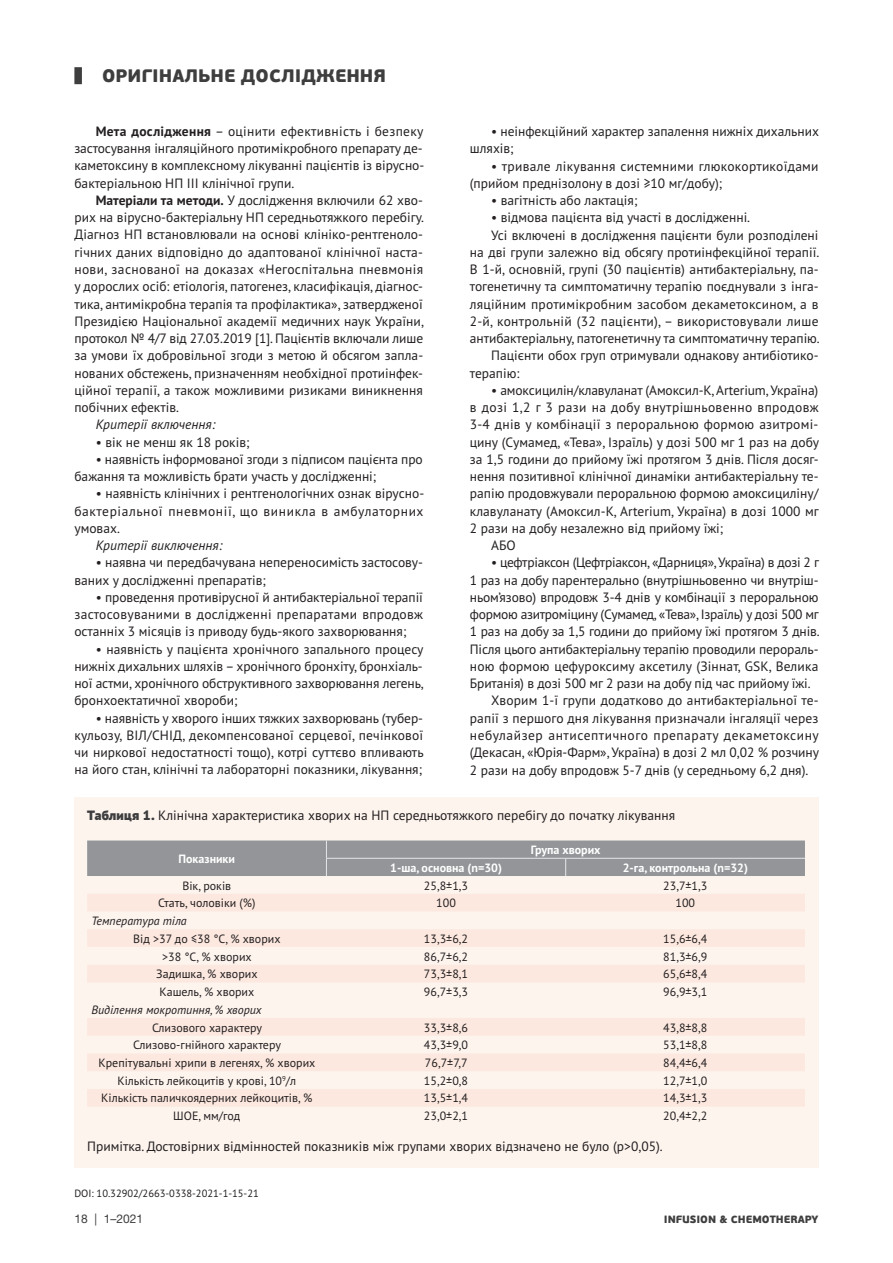
<style>
.page{position:relative;width:893px;height:1263px;background:#fff}
.page>*{position:absolute;margin:0;border:0;box-sizing:border-box;transform-origin:0 0}
.t1{font:900 18px "PF Beau Sans Pro";color:#3e3e3f}
.t2{font:13.5px/17.2px "PT Sans Pro";color:#231f20;text-align:justify}
.t3{font:13.5px/17.2px "PT Sans Pro";letter-spacing:.02em;color:#231f20}
.t4{font:13.5px "PT Sans Pro";letter-spacing:-.02em;color:#231f20}
.t5{font:13.5px "PT Sans Pro";letter-spacing:.04em;color:#231f20}
.t6{font:13.5px "PT Sans Pro";letter-spacing:.025em;color:#231f20}
.t7{font:italic 13.5px "PT Sans Pro";color:#231f20}
.t8{font:12px "PT Sans Pro";color:#231f20}
.t9{font:700 12px "PT Sans Pro";color:#fff}
.t10{font:italic 12px "PT Sans Pro";color:#231f20}
.t11{font:12px "Helvetica Neue LTW1 G";color:#3e3e3f}
.t12{font:10.5px "PT Sans Pro";color:#231f20}
.t13{font:900 10.5px "PF Beau Sans Pro";color:#3e3e3f}
.s1{font-weight:700}
.s2{font-weight:900;color:#3e3e3f}
</style>
<div class="page">
<div style="left:74px;top:67px;width:8px;height:17px;background:#3e3e3f"></div>
<div style="left:74px;top:797px;width:745px;height:371px;background:#fdf4ee"></div>
<svg style="left:87px;top:894px;width:718px;height:213px"></svg>
<div style="left:87px;top:840px;width:718px;height:36px;background:#939598"></div>
<hr style="left:326px;top:858px;width:240px;height:1px;background:#e6e7e9">
<hr style="left:566px;top:858px;width:239px;height:1px;background:#e6e7e9">
<h1 class="t1" style="left:102px;top:64px;width:285px">ОРИГІНАЛЬНЕ ДОСЛІДЖЕННЯ</h1>
<p class="t2" style="left:74px;top:122px;width:351px;text-indent:21px"><span class="s1">Мета дослідження</span> – оцінити ефективність і безпеку застосування інгаляційного протимікробного препарату де&shy;каметоксину в комплексному лікуванні пацієнтів із вірусно&shy;бактеріальною НП ІІІ клінічної групи.</p>
<p class="t2" style="left:74px;top:191px;width:351px;text-indent:21px"><span class="s1">Матеріали та методи.</span> У дослідження включили 62 хво&shy;рих на вірусно-бактеріальну НП середньотяжкого перебігу.<br>Діагноз НП встановлювали на основі клініко-рентгеноло&shy;гічних даних відповідно до адаптованої клінічної наста&shy;нови, заснованої на доказах «Негоспітальна пневмонія у дорослих осіб: етіологія, патогенез, класифікація, діагнос&shy;тика, антимікробна терапія та профілактика», затвердженої Президією Національної академії медичних наук України, протокол № 4/7 від 27.03.2019 [1]. Пацієнтів включали лише за умови їх добровільної згоди з метою й обсягом запла&shy;нованих обстежень, призначенням необхідної протиінфек&shy;ційної терапії, а також можливими ризиками виникнення побічних ефектів.</p>
<p class="t7" style="left:96px;top:416px;width:121px">Критерії включення:</p>
<p class="t2" style="left:96px;top:433px;width:155px">• вік не менш як 18 років;</p>
<p class="t2" style="left:74px;top:450px;width:350px;text-indent:21px">• наявність інформованої згоди з підписом пацієнта про бажання та можливість брати участь у дослідженні;</p>
<p class="t2" style="left:74px;top:485px;width:351px;text-indent:21px">• наявність клінічних і рентгенологічних ознак вірусно&shy;бактеріальної пневмонії, що виникла в амбулаторних умовах.</p>
<p class="t7" style="left:96px;top:537px;width:128px">Критерії виключення:</p>
<p class="t2" style="left:74px;top:554px;width:350px;text-indent:21px">• наявна чи передбачувана непереносимість застосову&shy;ваних у дослідженні препаратів;</p>
<p class="t2" style="left:74px;top:588px;width:350px;text-indent:21px">• проведення противірусної й антибактеріальної терапії застосовуваними в дослідженні препаратами впродовж останніх 3 місяців із приводу будь-якого захворювання;</p>
<p class="t2" style="left:74px;top:640px;width:351px;text-indent:21px">• наявність у пацієнта хронічного запального процесу нижніх дихальних шляхів – хронічного бронхіту, бронхіаль&shy;ної астми, хронічного обструктивного захворювання легень, бронхоектатичної хвороби;</p>
<p class="t2" style="left:74px;top:709px;width:351px;text-indent:21px">• наявність у хворого інших тяжких захворювань (тубер&shy;кульозу, ВІЛ/СНІД, декомпенсованої серцевої, печінкової чи ниркової недостатності тощо), котрі суттєво впливають на його стан, клінічні та лабораторні показники, лікування;</p>
<p class="t2" style="left:470px;top:122px;width:351px;text-indent:21px">• неінфекційний характер запалення нижніх дихальних шляхів;</p>
<p class="t3" style="left:470px;top:157px;width:350px;text-indent:21px">• тривале лікування системними глюкокортикоїдами (прийом преднізолону в дозі ≥10 мг/добу);</p>
<p class="t2" style="left:491px;top:191px;width:148px">• вагітність або лактація;</p>
<p class="t2" style="left:491px;top:209px;width:261px">• відмова пацієнта від участі в дослідженні.</p>
<p class="t2" style="left:491px;top:226px;width:329px">Усі включені в дослідження пацієнти були розподілені</p>
<p class="t2" style="left:470px;top:243px;width:351px">на дві групи залежно від обсягу протиінфекційної терапії.</p>
<p class="t2" style="left:470px;top:260px;width:350px">В 1-й, основній, групі (30 пацієнтів) антибактеріальну, па-</p>
<p class="t2" style="left:470px;top:278px;width:350px">тогенетичну та симптоматичну терапію поєднували з інга-</p>
<p class="t2" style="left:470px;top:295px;width:350px">ляційним протимікробним засобом декаметоксином, а в</p>
<p class="t3" style="left:470px;top:312px;width:350px">2-й, контрольній (32 пацієнти), – використовували лише</p>
<p class="t2" style="left:470px;top:329px;width:351px">антибактеріальну, патогенетичну та симптоматичну терапію.</p>
<p class="t2" style="left:491px;top:347px;width:329px">Пацієнти обох груп отримували однакову антибіотико-</p>
<p class="t2" style="left:470px;top:364px;width:51px">терапію:</p>
<p class="t2" style="left:491px;top:381px;width:329px">• амоксицилін/клавуланат (Амоксил-К, Аrterium, Україна)</p>
<p class="t6" style="left:470px;top:399px;width:350px">в дозі 1,2 г 3 рази на добу внутрішньовенно впродовж</p>
<p class="t3" style="left:470px;top:416px;width:350px">3-4 днів у комбінації з пероральною формою азитромі-</p>
<p class="t2" style="left:470px;top:433px;width:351px">цину (Сумамед, «Тева», Ізраїль) у дозі 500 мг 1 раз на добу</p>
<p class="t2" style="left:470px;top:450px;width:350px">за 1,5 години до прийому їжі протягом 3 днів. Після досяг-</p>
<p class="t2" style="left:470px;top:467px;width:350px">нення позитивної клінічної динаміки антибактеріальну те-</p>
<p class="t2" style="left:470px;top:485px;width:350px">рапію продовжували пероральною формою амоксициліну/</p>
<p class="t2" style="left:470px;top:502px;width:351px">клавуланату (Амоксил-К, Аrterium, Україна) в дозі 1000 мг</p>
<p class="t2" style="left:470px;top:519px;width:255px">2 рази на добу незалежно від прийому їжі;</p>
<p class="t2" style="left:491px;top:536px;width:26px">АБО</p>
<p class="t4" style="left:491px;top:554px;width:329px">• цефтріаксон (Цефтріаксон, «Дарниця», Україна) в дозі 2 г</p>
<p class="t2" style="left:470px;top:571px;width:350px">1 раз на добу парентерально (внутрішньовенно чи внутріш-</p>
<p class="t2" style="left:470px;top:588px;width:350px">ньом’язово) впродовж 3-4 днів у комбінації з пероральною</p>
<p class="t4" style="left:470px;top:606px;width:350px">формою азитроміцину (Сумамед, «Тева», Ізраїль) у дозі 500 мг</p>
<p class="t2" style="left:470px;top:623px;width:351px">1 раз на добу за 1,5 години до прийому їжі протягом 3 днів.</p>
<p class="t2" style="left:470px;top:640px;width:350px">Після цього антибактеріальну терапію проводили перораль-</p>
<p class="t2" style="left:470px;top:657px;width:350px">ною формою цефуроксиму аксетилу (Зіннат, GSK, Велика</p>
<p class="t2" style="left:470px;top:674px;width:342px">Британія) в дозі 500 мг 2 рази на добу під час прийому їжі.</p>
<p class="t2" style="left:491px;top:692px;width:329px">Хворим 1-ї групи додатково до антибактеріальної те-</p>
<p class="t2" style="left:470px;top:709px;width:350px">рапії з першого дня лікування призначали інгаляції через</p>
<p class="t5" style="left:470px;top:726px;width:350px">небулайзер антисептичного препарату декаметоксину</p>
<p class="t2" style="left:470px;top:743px;width:351px">(Декасан, «Юрія-Фарм», Україна) в дозі 2 мл 0,02 % розчину</p>
<p class="t2" style="left:470px;top:761px;width:340px">2 рази на добу впродовж 5-7 днів (у середньому 6,2 дня).</p>
<p class="t2" style="left:87px;top:806px;width:590px"><span class="s2">Таблиця 1.</span> Клінічна характеристика хворих на НП середньотяжкого перебігу до початку лікування</p>
<p class="t9" style="left:179px;top:851px;width:58px">Показники</p>
<p class="t9" style="left:531px;top:842px;width:71px">Група хворих</p>
<p class="t9" style="left:390px;top:860px;width:113px">1-ша, основна (n=30)</p>
<p class="t9" style="left:623px;top:860px;width:127px">2-га, контрольна (n=32)</p>
<p class="t8" style="left:182px;top:877px;width:50px">Вік, років</p>
<p class="t8" style="left:424px;top:877px;width:46px">25,8±1,3</p>
<p class="t8" style="left:663px;top:877px;width:46px">23,7±1,3</p>
<p class="t8" style="left:158px;top:895px;width:99px">Стать, чоловіки (%)</p>
<p class="t8" style="left:436px;top:895px;width:21px">100</p>
<p class="t8" style="left:675px;top:895px;width:21px">100</p>
<p class="t10" style="left:91px;top:913px;width:97px">Температура тіла</p>
<p class="t8" style="left:133px;top:931px;width:149px">Від &gt;37 до ≤38 °С, % хворих</p>
<p class="t8" style="left:424px;top:931px;width:46px">13,3±6,2</p>
<p class="t8" style="left:663px;top:931px;width:46px">15,6±6,4</p>
<p class="t8" style="left:162px;top:948px;width:91px">&gt;38 °С, % хворих</p>
<p class="t8" style="left:424px;top:948px;width:46px">86,7±6,2</p>
<p class="t8" style="left:663px;top:948px;width:46px">81,3±6,9</p>
<p class="t8" style="left:156px;top:966px;width:103px">Задишка, % хворих</p>
<p class="t8" style="left:424px;top:966px;width:46px">73,3±8,1</p>
<p class="t8" style="left:663px;top:966px;width:46px">65,6±8,4</p>
<p class="t8" style="left:160px;top:984px;width:96px">Кашель, % хворих</p>
<p class="t8" style="left:424px;top:984px;width:46px">96,7±3,3</p>
<p class="t8" style="left:663px;top:984px;width:46px">96,9±3,1</p>
<p class="t10" style="left:91px;top:1002px;width:172px">Виділення мокротиння, % хворих</p>
<p class="t8" style="left:152px;top:1019px;width:112px">Слизового характеру</p>
<p class="t8" style="left:424px;top:1019px;width:46px">33,3±8,6</p>
<p class="t8" style="left:663px;top:1019px;width:46px">43,8±8,8</p>
<p class="t8" style="left:133px;top:1037px;width:149px">Слизово-гнійного характеру</p>
<p class="t8" style="left:424px;top:1037px;width:46px">43,3±9,0</p>
<p class="t8" style="left:663px;top:1037px;width:46px">53,1±8,8</p>
<p class="t8" style="left:98px;top:1055px;width:219px">Крепітувальні хрипи в легенях, % хворих</p>
<p class="t8" style="left:425px;top:1055px;width:44px">76,7±7,7</p>
<p class="t8" style="left:663px;top:1055px;width:46px">84,4±6,4</p>
<p class="t8" style="left:117px;top:1073px;width:180px">Кількість лейкоцитів у крові, 10<sup>9</sup>/л</p>
<p class="t8" style="left:424px;top:1073px;width:46px">15,2±0,8</p>
<p class="t8" style="left:663px;top:1073px;width:46px">12,7±1,0</p>
<p class="t8" style="left:101px;top:1090px;width:213px">Кількість паличкоядерних лейкоцитів, %</p>
<p class="t8" style="left:424px;top:1090px;width:46px">13,5±1,4</p>
<p class="t8" style="left:663px;top:1090px;width:46px">14,3±1,3</p>
<p class="t8" style="left:173px;top:1108px;width:68px">ШОЕ, мм/год</p>
<p class="t8" style="left:424px;top:1108px;width:46px">23,0±2,1</p>
<p class="t8" style="left:663px;top:1108px;width:46px">20,4±2,2</p>
<p class="t2" style="left:87px;top:1138px;width:577px">Примітка. Достовірних відмінностей показників між групами хворих відзначено не було (p&gt;0,05).</p>
<p class="t12" style="left:74px;top:1186px;width:186px">DOI: 10.32902/2663-0338-2021-1-15-21</p>
<p class="t11" style="left:74px;top:1211px;width:70px">18 | 1–2021</p>
<p class="t13" style="left:664px;top:1212px;width:156px">INFUSION &amp; CHEMOTHERAPY</p>
</div>
